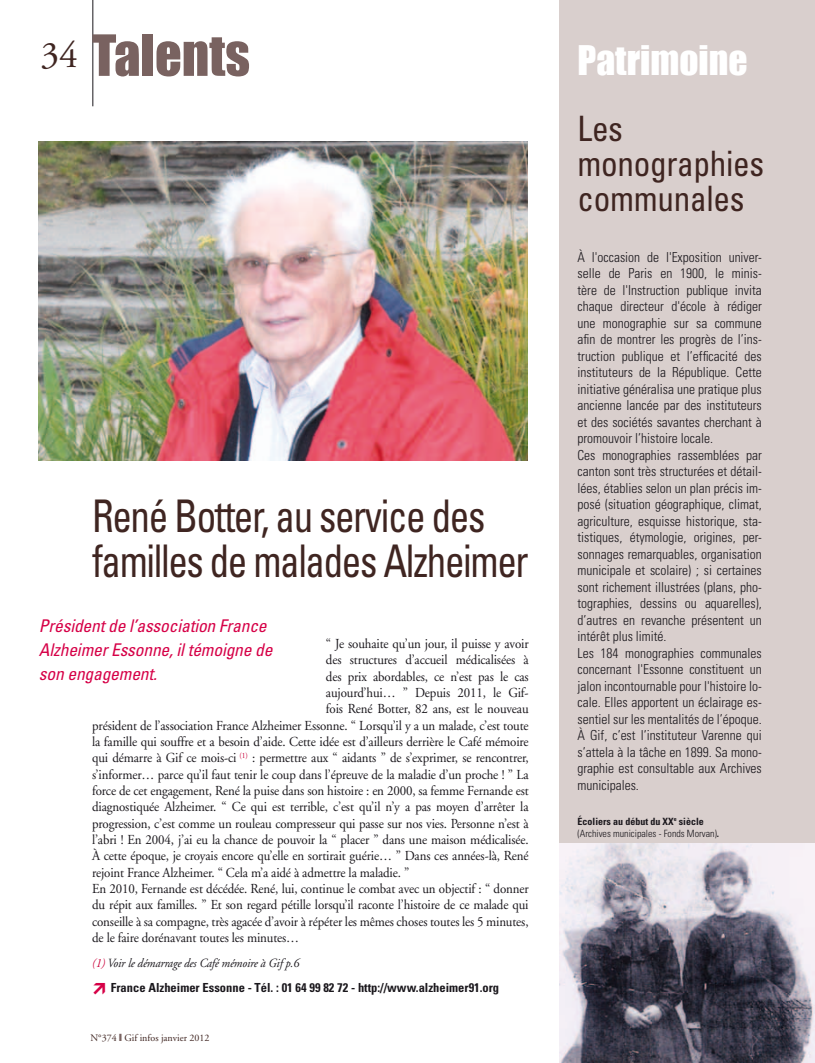
<style>
.page{position:relative;width:815px;height:1063px;background:#fff}
.page>*{position:absolute;margin:0;border:0;box-sizing:border-box;transform-origin:0 0}
.t1{font:52.5px "Impact";color:#796260}
.t2{font:condensed 45px/45px "Univers LT";letter-spacing:-.035em;color:#3f2521;scale:.87 1}
.t3{font:37.5px "Impact";color:#fff}
.t4{font:condensed 35px/35px "Univers LT";letter-spacing:-.01em;color:#3f2521;scale:.95 1}
.t5{font:italic condensed 17.5px/23.8px "Univers LT";letter-spacing:-.01em;color:#d60047}
.t6{font:13.75px "Adobe Garamond LT";letter-spacing:-.01em;color:#1a171c;scale:.94 1}
.t7{font:300 condensed 13.75px/16.5px "Univers LT";color:#1a171c}
.t8{font:700 condensed 12.5px "Univers LT";color:#1a171c}
.t9{font:italic 12.5px "Adobe Garamond LT";letter-spacing:-.01em;color:#1a171c;scale:.94 1}
.t10{font:300 condensed 10px/12px "Univers LT";color:#1a171c}
.t11{font:10px "Adobe Garamond LT";color:#3f2521}
.s1{color:#ca003a}
.s2{font-family:"Monotype Sorts";color:#796260}
.s3{font-weight:700}
</style>
<div class="page">
<div style="left:560px;top:0;width:255px;height:1063px;background:#d9cfcd"></div>
<hr style="left:93px;top:0;width:1px;height:106px;background:#1a171c">
<img style="left:560px;top:844px;width:255px;height:219px">
<img style="left:39px;top:142px;width:489px;height:319px">
<h1 class="t1" style="left:40px;top:23px;width:211px"><sup>34</sup> Talents</h1>
<h3 class="t3" style="left:578px;top:38px;width:171px">Patrimoine</h3>
<h2 class="t2" style="left:92px;top:493px;width:503px">René Botter, au service des familles de malades Alzheimer</h2>
<p class="t5" style="left:39px;top:614px;width:235px">Président de l’association France<br>Alzheimer Essonne, il témoigne de son engagement.</p>
<p class="t6" style="left:326px;top:635px;width:217px">“ Je souhaite qu’un jour, il puisse y avoir</p>
<p class="t6" style="left:326px;top:652px;width:217px">des structures d’accueil médicalisées à</p>
<p class="t6" style="left:326px;top:668px;width:217px">des prix abordables, ce n’est pas le cas</p>
<p class="t6" style="left:326px;top:684px;width:217px">aujourd’hui… ” Depuis 2011, le Gif-</p>
<p class="t6" style="left:326px;top:701px;width:217px">fois René Botter, 82 ans, est le nouveau</p>
<p class="t6" style="left:92px;top:717px;width:466px">président de l’association France Alzheimer Essonne. “ Lorsqu’il y a un malade, c’est toute</p>
<p class="t6" style="left:92px;top:733px;width:466px">la famille qui souffre et a besoin d’aide. Cette idée est d’ailleurs derrière le Café mémoire</p>
<p class="t6" style="left:92px;top:750px;width:466px">qui démarre à Gif ce mois-ci <sup>(1)</sup> : permettre aux “ aidants ” de s’exprimer, se rencontrer,</p>
<p class="t6" style="left:92px;top:766px;width:466px">s’informer… parce qu’il faut tenir le coup dans l’épreuve de la maladie d’un proche ! ” La</p>
<p class="t6" style="left:92px;top:782px;width:466px">force de cet engagement, René la puise dans son histoire : en 2000, sa femme Fernande est</p>
<p class="t6" style="left:92px;top:799px;width:466px">diagnostiquée Alzheimer. “ Ce qui est terrible, c’est qu’il n’y a pas moyen d’arrêter la</p>
<p class="t6" style="left:92px;top:815px;width:466px">progression, c’est comme un rouleau compresseur qui passe sur nos vies. Personne n’est à</p>
<p class="t6" style="left:92px;top:831px;width:466px">l’abri ! En 2004, j’ai eu la chance de pouvoir la “ placer ” dans une maison médicalisée.</p>
<p class="t6" style="left:92px;top:848px;width:466px">à cette époque, je croyais encore qu’elle en sortirait guérie… ” Dans ces années-là, René</p>
<p class="t6" style="left:92px;top:864px;width:339px">rejoint France Alzheimer. “ Cela m’a aidé à admettre la maladie. ”</p>
<p class="t6" style="left:92px;top:880px;width:466px">En 2010, Fernande est décédée. René, lui, continue le combat avec un objectif : “ donner</p>
<p class="t6" style="left:92px;top:897px;width:466px">du répit aux familles. ” Et son regard pétille lorsqu’il raconte l’histoire de ce malade qui</p>
<p class="t6" style="left:92px;top:913px;width:466px">conseille à sa compagne, très agacée d’avoir à répéter les mêmes choses toutes les 5 minutes,</p>
<p class="t6" style="left:92px;top:929px;width:222px">de le faire dorénavant toutes les minutes…</p>
<p class="t9" style="left:92px;top:956px;width:222px"><span class="s1">(1)</span> Voir le démarrage des Café mémoire à Gif p.6</p>
<p class="t8" style="left:111px;top:980px;width:390px">France Alzheimer Essonne - Tél. : 01 64 99 82 72 - http://www.alzheimer91.org</p>
<p class="t11" style="left:90px;top:1032px;width:121px">N°374 <span class="s2">y</span> Gif infos janvier 2012</p>
<h3 class="t4" style="left:578px;top:111px;width:198px">Les monographies communales</h3>
<p class="t7" style="left:578px;top:248px;width:186px">à l'occasion de l'Exposition univer&shy;selle de Paris en 1900, le minis&shy;tère de l'Instruction publique invita chaque directeur d'école à rédiger une monographie sur sa commune afin de montrer les progrès de l’ins&shy;truction publique et l’efficacité des instituteurs de la République. Cette initiative généralisa une pratique plus ancienne lancée par des instituteurs et des sociétés savantes cherchant à promouvoir l’histoire locale.<br>Ces monographies rassemblées par canton sont très structurées et détail&shy;lées, établies selon un plan précis im&shy;posé (situation géographique, climat, agriculture, esquisse historique, sta&shy;tistiques, étymologie, origines, per&shy;sonnages remarquables, organisation municipale et scolaire) ; si certaines sont richement illustrées (plans, pho&shy;tographies, dessins ou aquarelles), d’autres en revanche présentent un intérêt plus limité.<br>Les 184 monographies communales concernant l'Essonne constituent un jalon incontournable pour l'histoire lo&shy;cale. Elles apportent un éclairage es&shy;sentiel sur les mentalités de l’époque. à Gif, c’est l’instituteur Varenne qui s’attela à la tâche en 1899. Sa mono&shy;graphie est consultable aux Archives municipales.</p>
<p class="t10" style="left:578px;top:815px;width:143px"><span class="s3">écoliers au début du XX</span><sup>e</sup> <span class="s3">siècle </span>(Archives municipales - Fonds Morvan)<span class="s3">.</span></p>
</div>
